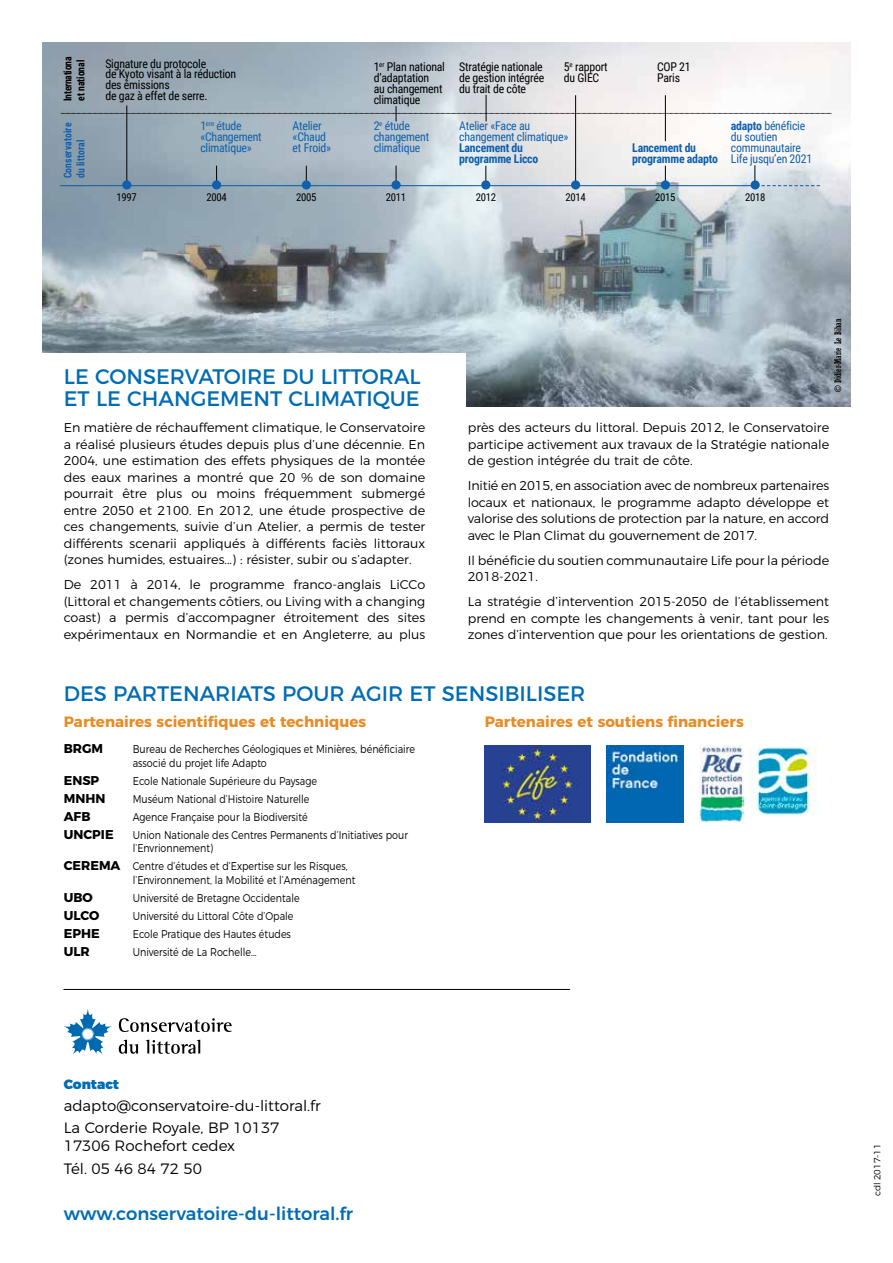
<style>
.page{position:relative;width:893px;height:1263px;background:#fff}
.page>*{position:absolute;margin:0;border:0;box-sizing:border-box;transform-origin:0 0}
.t1{font:21px/22.5px "Montserrat";color:#006cb3}
.t2{font:500 18px "Montserrat";color:#006cb3}
.t3{font:300 15px/22.2px "Montserrat";color:#000}
.t4{font:700 15px "Montserrat";color:#e78c26}
.t5{font:900 13.5px "Montserrat";color:#006cb3}
.t6{font:300 12.75px/16.5px "Montserrat";color:#000;text-align:justify}
.t7{font:700 12.75px "Montserrat";color:#000}
.t8{font:12px/10.8px "Roboto Condensed";letter-spacing:-.02em;color:#000}
.t9{font:12px/10.8px "Roboto Condensed";letter-spacing:-.02em;color:#1160ab}
.t10{font:700 12px/10.8px "Roboto Condensed";letter-spacing:-.02em;color:#1160ab}
.t11{font:300 11.25px/13.5px "Montserrat";color:#000;scale:.85 1}
.t12{font:10.8px "Roboto Condensed";letter-spacing:-.03em;color:#000}
.t13{font:700 10.8px/12.9px "Roboto Condensed";letter-spacing:.01em;color:#1160ab;scale:.9 1}
.t14{font:700 10.8px/12.9px "Roboto Condensed";letter-spacing:-.03em;color:#000;scale:.9 1}
.t15{font:condensed 9px "Rockwell";color:#000}
.t16{font:300 9px "Montserrat";color:#000}
.s1{font-weight:700}
.s2{font-weight:700;font-size:12.75px}
</style>
<div class="page">
<svg style="left:119px;top:1018px;width:113px;height:14px"></svg>
<svg style="left:119px;top:1040px;width:19px;height:14px"></svg>
<svg style="left:146px;top:1040px;width:54px;height:14px"></svg>
<svg style="left:64px;top:1009px;width:48px;height:46px"></svg>
<img style="left:750px;top:748px;width:66px;height:66px">
<img style="left:485px;top:746px;width:106px;height:77px">
<img style="left:607px;top:746px;width:76px;height:77px">
<img style="left:699px;top:746px;width:44px;height:77px">
<img style="left:43px;top:43px;width:807px;height:363px">
<div style="left:0;top:353px;width:466px;height:70px;background:#fff"></div>
<hr style="left:64px;top:989px;width:506px;height:1px;background:#000">
<hr style="left:60px;top:185px;width:695px;height:1px;background:#1160ab">
<svg style="left:486px;top:166px;width:1px;height:14px"></svg>
<div style="left:481px;top:180px;width:9px;height:10px;background:#1160ab;border-radius:50%"></div>
<hr style="left:127px;top:105px;width:1px;height:78px;background:#000">
<div style="left:122px;top:180px;width:9px;height:10px;background:#1160ab;border-radius:50%"></div>
<svg style="left:302px;top:166px;width:9px;height:24px"></svg>
<svg style="left:391px;top:166px;width:10px;height:24px"></svg>
<svg style="left:61px;top:95px;width:770px;height:26px"></svg>
<hr style="left:665px;top:95px;width:1px;height:46px;background:#000">
<svg style="left:665px;top:166px;width:1px;height:14px"></svg>
<div style="left:661px;top:180px;width:9px;height:10px;background:#1160ab;border-radius:50%"></div>
<hr style="left:575px;top:95px;width:1px;height:86px;background:#000">
<div style="left:571px;top:180px;width:9px;height:10px;background:#1160ab;border-radius:50%"></div>
<div style="left:751px;top:180px;width:9px;height:10px;background:#1160ab;border-radius:50%"></div>
<svg style="left:212px;top:166px;width:10px;height:24px"></svg>
<svg style="left:755px;top:165px;width:65px;height:21px"></svg>
<p class="t14" style="left:61px;top:101px;width:53px;rotate:-90deg">International et national</p>
<p class="t13" style="left:61px;top:178px;width:63px;rotate:-90deg">Conservatoire du littoral</p>
<p class="t8" style="left:105px;top:58px;width:132px">Signature du protocole<br>de Kyoto visant à la réduction des émissions<br>de gaz à effet de serre.</p>
<p class="t8" style="left:459px;top:61px;width:87px">Stratégie nationale de gestion intégrée du trait de côte</p>
<p class="t8" style="left:374px;top:61px;width:73px">1<sup>er</sup> Plan national d’adaptation<br>au changement climatique</p>
<p class="t8" style="left:564px;top:61px;width:45px">5<sup>e</sup> rapport du GIEC</p>
<p class="t9" style="left:200px;top:120px;width:63px">1<sup>ere</sup> étude «Changement climatique»</p>
<p class="t9" style="left:293px;top:120px;width:40px">Atelier «Chaud et Froid»</p>
<p class="t9" style="left:374px;top:120px;width:57px">2<sup>e</sup> étude changement climatique</p>
<p class="t9" style="left:459px;top:120px;width:111px">Atelier «Face au changement climatique»</p>
<p class="t10" style="left:459px;top:142px;width:81px">Lancement du programme Licco</p>
<p class="t8" style="left:657px;top:61px;width:35px">COP 21<br>Paris</p>
<p class="t10" style="left:632px;top:142px;width:87px">Lancement du programme adapto</p>
<p class="t12" style="left:117px;top:189px;width:22px">1997</p>
<p class="t12" style="left:476px;top:189px;width:22px">2012</p>
<p class="t12" style="left:206px;top:189px;width:22px">2004</p>
<p class="t12" style="left:296px;top:189px;width:22px">2005</p>
<p class="t12" style="left:386px;top:189px;width:22px">2011</p>
<p class="t12" style="left:655px;top:189px;width:22px">2015</p>
<p class="t12" style="left:565px;top:189px;width:22px">2014</p>
<p class="t9" style="left:731px;top:120px;width:83px"><span class="s1">adapto</span> bénéficie du soutien communautaire<br>Life jusqu’en 2021</p>
<p class="t12" style="left:745px;top:189px;width:22px">2018</p>
<h1 class="t1" style="left:64px;top:363px;width:359px">LE CONSERVATOIRE DU LITTORAL<br>ET LE CHANGEMENT CLIMATIQUE</h1>
<p class="t15" style="left:833px;top:392px;width:75px;rotate:-90deg">© Didier-Marie Le Bihan</p>
<p class="t6" style="left:64px;top:418px;width:363px">En matière de réchauffement climatique, le Conservatoire a réalisé plusieurs études depuis plus d’une décennie. En 2004, une estimation des effets physiques de la montée des eaux marines a montré que 20 % de son domaine pourrait être plus ou moins fréquemment submergé entre 2050 et 2100. En 2012, une étude prospective de ces changements, suivie d’un Atelier, a permis de tester différents scenarii appliqués à différents faciès littoraux (zones humides, estuaires...) : résister, subir ou s’adapter.</p>
<p class="t6" style="left:64px;top:575px;width:363px">De 2011 à 2014, le programme franco-anglais LiCCo (Littoral et changements côtiers, ou Living with a changing coast) a permis d’accompagner étroitement des sites expérimentaux en Normandie et en Angleterre, au plus</p>
<p class="t6" style="left:468px;top:418px;width:363px">près des acteurs du littoral. Depuis 2012, le Conservatoire participe activement aux travaux de la Stratégie nationale de gestion intégrée du trait de côte.</p>
<p class="t6" style="left:468px;top:476px;width:363px">Initié en 2015, en association avec de nombreux partenaires locaux et nationaux, le programme adapto développe et valorise des solutions de protection par la nature, en accord avec le Plan Climat du gouvernement de 2017.</p>
<p class="t6" style="left:468px;top:551px;width:363px">Il bénéficie du soutien communautaire Life pour la période<br>2018-2021.</p>
<p class="t6" style="left:468px;top:592px;width:363px">La stratégie d’intervention 2015-2050 de l’établissement prend en compte les changements à venir, tant pour les zones d’intervention que pour les orientations de gestion.</p>
<h1 class="t1" style="left:64px;top:680px;width:523px">DES PARTENARIATS POUR AGIR ET SENSIBILISER</h1>
<p class="t4" style="left:64px;top:709px;width:304px">Partenaires scientifiques et techniques</p>
<p class="t7" style="left:64px;top:738px;width:41px">BRGM</p>
<p class="t11" style="left:133px;top:742px;width:334px">Bureau de Recherches Géologiques et Minières, bénéficiaire associé du projet life Adapto</p>
<p class="t7" style="left:64px;top:770px;width:37px">ENSP</p>
<p class="t11" style="left:133px;top:773px;width:218px">Ecole Nationale Supérieure du Paysage</p>
<p class="t7" style="left:64px;top:788px;width:43px">MNHN</p>
<p class="t11" style="left:133px;top:791px;width:209px">Muséum National d’Histoire Naturelle</p>
<p class="t7" style="left:64px;top:806px;width:28px">AFB</p>
<p class="t11" style="left:133px;top:809px;width:207px">Agence Française pour la Biodiversité</p>
<p class="t7" style="left:64px;top:824px;width:51px">UNCPIE</p>
<p class="t11" style="left:133px;top:827px;width:325px">Union Nationale des Centres Permanents d’Initiatives pour l’Envrionnement)</p>
<p class="t11" style="left:133px;top:859px;width:263px;text-indent:-69px"><span class="s2">CEREMA</span> Centre d’études et d’Expertise sur les Risques, l’Environnement, la Mobilité et l’Aménagement</p>
<p class="t7" style="left:64px;top:887px;width:31px">UBO</p>
<p class="t11" style="left:133px;top:890px;width:198px">Université de Bretagne Occidentale</p>
<p class="t7" style="left:64px;top:905px;width:37px">ULCO</p>
<p class="t11" style="left:133px;top:908px;width:191px">Université du Littoral Côte d’Opale</p>
<p class="t7" style="left:64px;top:923px;width:37px">EPHE</p>
<p class="t11" style="left:133px;top:926px;width:188px">Ecole Pratique des Hautes études</p>
<p class="t7" style="left:64px;top:941px;width:28px">ULR</p>
<p class="t11" style="left:133px;top:944px;width:147px">Université de La Rochelle...</p>
<p class="t4" style="left:485px;top:709px;width:261px">Partenaires et soutiens financiers</p>
<p class="t5" style="left:64px;top:1073px;width:57px">Contact</p>
<p class="t3" style="left:64px;top:1093px;width:258px">adapto@conservatoire-du-littoral.fr<br>La Corderie Royale, BP 10137</p>
<p class="t3" style="left:64px;top:1134px;width:173px">17306 Rochefort cedex<br>Tél. 05 46 84 72 50</p>
<h2 class="t2" style="left:64px;top:1199px;width:291px">www.conservatoire-du-littoral.fr</h2>
<p class="t16" style="left:870px;top:1196px;width:54px;rotate:-90deg">cdl 2017-11</p>
</div>
